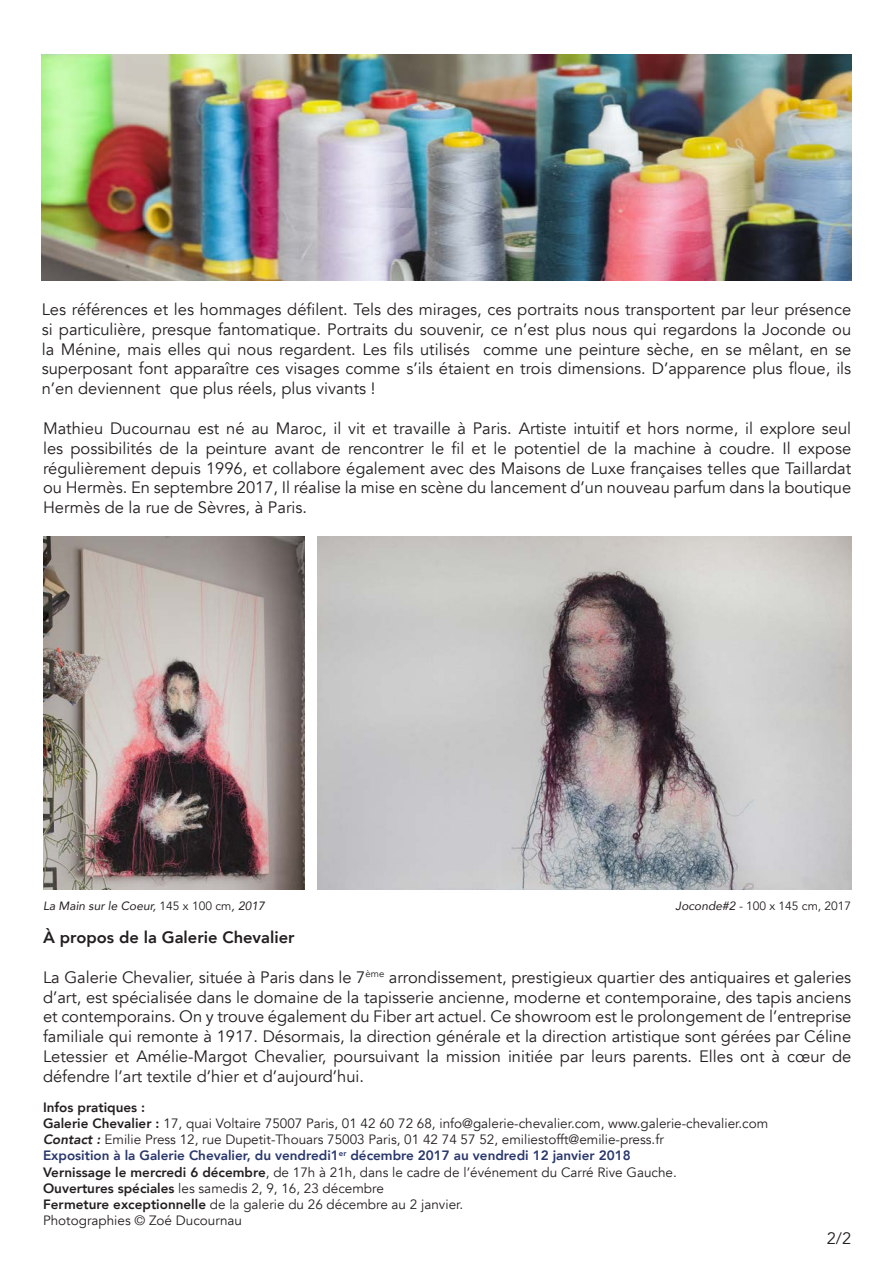
<style>
.page{position:relative;width:893px;height:1263px;background:#fff}
.page>*{position:absolute;margin:0;border:0;box-sizing:border-box;transform-origin:0 0}
.t1{font:16.5px/19.8px "Avenir";color:#231f20;text-align:justify}
.t2{font:800 16.5px "Avenir";color:#231f20}
.t3{font:13.5px "Avenir";color:#231f20}
.t4{font:800 13.5px "Avenir";color:#29376c}
.t5{font:800 13.5px "Avenir";color:#231f20}
.t6{font:italic 12px "Avenir";color:#231f20}
.t7{font:12px "Avenir";color:#231f20}
.s1{font-style:normal}
.s2{font-style:italic}
.s3{font-weight:800}
.s4{font-weight:800;font-style:italic}
</style>
<div class="page">
<img style="left:43px;top:536px;width:261px;height:353px">
<img style="left:318px;top:536px;width:533px;height:353px">
<img style="left:42px;top:54px;width:809px;height:227px">
<p class="t1" style="left:42px;top:300px;width:811px">Les références et les hommages défilent. Tels des mirages, ces portraits nous transportent par leur présence si particulière, presque fantomatique. Portraits du souvenir, ce n’est plus nous qui regardons la Joconde ou la Ménine, mais elles qui nous regardent. Les fils utilisés comme une peinture sèche, en se mêlant, en se superposant font apparaître ces visages comme s’ils étaient en trois dimensions. D’apparence plus floue, ils n’en deviennent que plus réels, plus vivants !</p>
<p class="t1" style="left:43px;top:419px;width:810px">Mathieu Ducournau est né au Maroc, il vit et travaille à Paris. Artiste intuitif et hors norme, il explore seul les possibilités de la peinture avant de rencontrer le fil et le potentiel de la machine à coudre. Il expose régulièrement depuis 1996, et collabore également avec des Maisons de Luxe françaises telles que Taillardat ou Hermès. En septembre 2017, Il réalise la mise en scène du lancement d’un nouveau parfum dans la boutique Hermès de la rue de Sèvres, à Paris.</p>
<p class="t6" style="left:43px;top:898px;width:223px">La Main sur le Coeur, <span class="s1">145 x 100 cm</span>, 2017</p>
<p class="t7" style="left:675px;top:899px;width:177px"><span class="s2">Joconde#2 -</span> 100 x 145 cm, 2017</p>
<p class="t2" style="left:43px;top:924px;width:253px">À propos de la Galerie Chevalier</p>
<p class="t1" style="left:43px;top:967px;width:810px">La Galerie Chevalier, située à Paris dans le 7<sup>ème</sup> arrondissement, prestigieux quartier des antiquaires et galeries d’art, est spécialisée dans le domaine de la tapisserie ancienne, moderne et contemporaine, des tapis anciens et contemporains. On y trouve également du Fiber art actuel. Ce showroom est le prolongement de l’entreprise familiale qui remonte à 1917. Désormais, la direction générale et la direction artistique sont gérées par Céline Letessier et Amélie-Margot Chevalier, poursuivant la mission initiée par leurs parents. Elles ont à cœur de défendre l’art textile d’hier et d’aujourd’hui.</p>
<p class="t5" style="left:43px;top:1096px;width:104px">Infos pratiques :</p>
<p class="t3" style="left:43px;top:1115px;width:727px"><span class="s3">Galerie Chevalier :</span> 17, quai Voltaire 75007 Paris, 01 42 60 72 68, info@galerie-chevalier.com, www.galerie-chevalier.com</p>
<p class="t3" style="left:43px;top:1131px;width:622px"><span class="s4">Contact :</span> Emilie Press 12, rue Dupetit-Thouars 75003 Paris, 01 42 74 57 52, emiliestofft@emilie-press.fr</p>
<p class="t4" style="left:43px;top:1145px;width:589px">Exposition à la Galerie Chevalier, du vendredi1<sup>er</sup> décembre 2017 au vendredi 12 janvier 2018</p>
<p class="t3" style="left:43px;top:1164px;width:635px"><span class="s3">Vernissage le mercredi 6 décembre</span>, de 17h à 21h, dans le cadre de l’événement du Carré Rive Gauche.</p>
<p class="t3" style="left:43px;top:1180px;width:342px"><span class="s3">Ouvertures spéciales</span> les samedis 2, 9, 16, 23 décembre</p>
<p class="t3" style="left:43px;top:1196px;width:422px"><span class="s3">Fermeture exceptionnelle</span> de la galerie du 26 décembre au 2 janvier.</p>
<p class="t3" style="left:43px;top:1212px;width:201px">Photographies © Zoé Ducournau</p>
<p class="t1" style="left:827px;top:1229px;width:26px">2/2</p>
</div>
